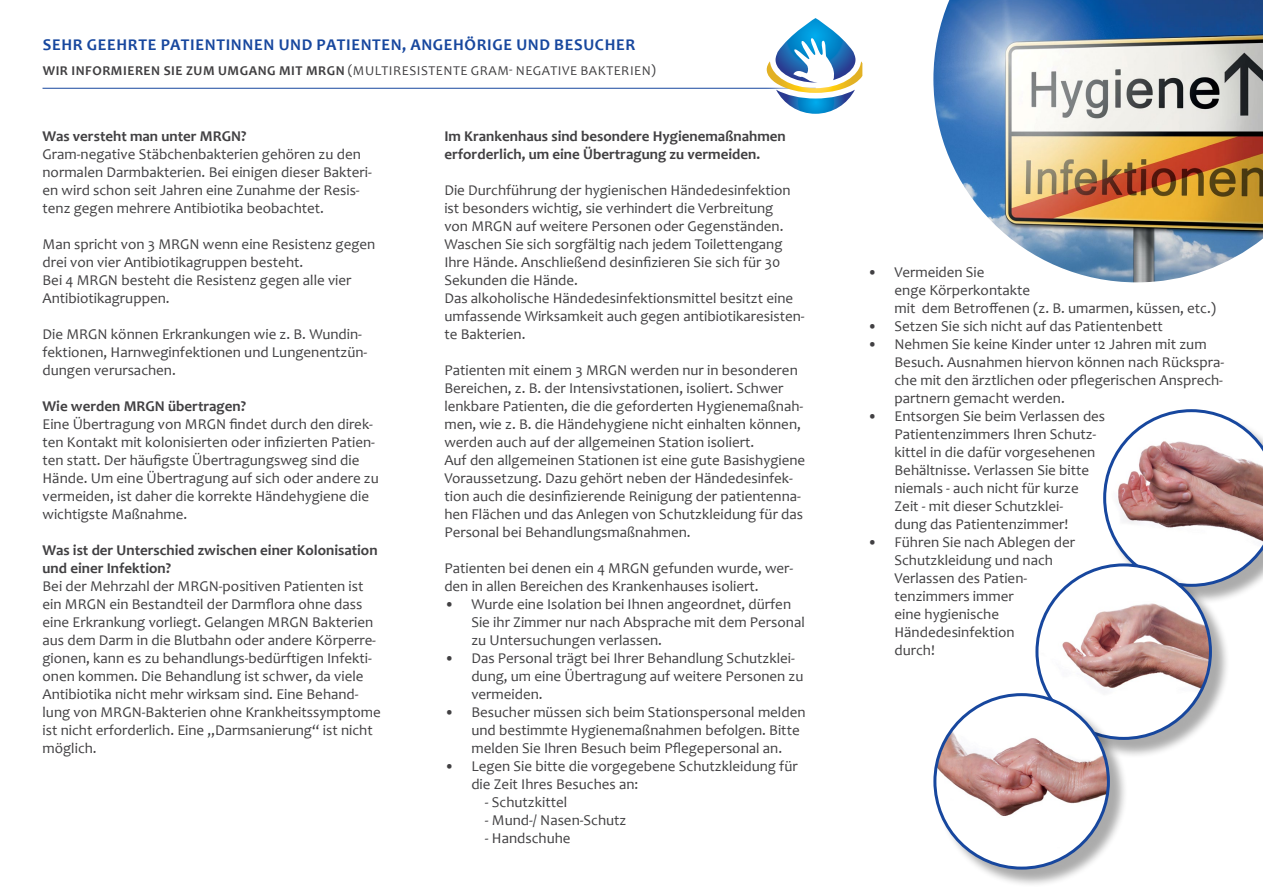
<style>
.page{position:relative;width:1263px;height:893px;background:#fff}
.page>*{position:absolute;margin:0;border:0;box-sizing:border-box;transform-origin:0 0}
.t1{font:700 16.5px "Candara";letter-spacing:.04em;color:#17479e}
.t2{font:15px/18px "Candara";color:#414042}
.t3{font:700 15px/18px "Candara";color:#414042}
.t4{font:13.5px "Candara";letter-spacing:.04em;color:#414042}
.s1{font-weight:700}
</style>
<div class="page">
<img style="left:933px;top:0;width:330px;height:282px">
<hr style="left:43px;top:88px;width:773px;height:1px;background:#17479e">
<div style="left:1106px;top:412px;width:157px;height:194px;background:#000;opacity:.33"></div>
<svg style="left:1103px;top:409px;width:160px;height:178px"></svg>
<div style="left:1038px;top:566px;width:192px;height:192px;background:#000;opacity:.33"></div>
<svg style="left:1037px;top:565px;width:173px;height:173px"></svg>
<img style="left:1038px;top:578px;width:172px;height:143px">
<div style="left:936px;top:696px;width:192px;height:192px;background:#000;opacity:.33"></div>
<svg style="left:935px;top:695px;width:173px;height:173px"></svg>
<img style="left:935px;top:708px;width:173px;height:142px">
<div style="left:758px;top:10px;width:114px;height:113px;background:#fff"></div>
<svg style="left:767px;top:18px;width:95px;height:96px"></svg>
<p class="t1" style="left:43px;top:34px;width:594px">Sehr geehrte Patientinnen und Patienten, Angehörige und Besucher</p>
<p class="t4" style="left:43px;top:62px;width:615px"><span class="s1">Wir informieren sie zum Umgang mit MRGN</span> (Multiresistente Gram- negative Bakterien)</p>
<p class="t3" style="left:43px;top:126px;width:205px">Was versteht man unter MRGN?</p>
<p class="t2" style="left:43px;top:145px;width:331px">Gram-negative Stäbchenbakterien gehören zu den normalen Darmbakterien. Bei einigen dieser Bakteri&shy;en wird schon seit Jahren eine Zunahme der Resis&shy;tenz gegen mehrere Antibiotika beobachtet.</p>
<p class="t2" style="left:43px;top:235px;width:334px">Man spricht von 3 MRGN wenn eine Resistenz gegen drei von vier Antibiotikagruppen besteht.<br>Bei 4 MRGN besteht die Resistenz gegen alle vier Antibiotikagruppen.</p>
<p class="t2" style="left:43px;top:325px;width:326px">Die MRGN können Erkrankungen wie z. B. Wundin&shy;fektionen, Harnweginfektionen und Lungenentzün&shy;dungen verursachen.</p>
<p class="t3" style="left:43px;top:396px;width:205px">Wie werden MRGN übertragen?</p>
<p class="t2" style="left:43px;top:415px;width:338px">Eine Übertragung von MRGN findet durch den direk&shy;ten Kontakt mit kolonisierten oder infizierten Patien&shy;ten statt. Der häufigste Übertragungsweg sind die Hände. U m eine Übertragung auf sich oder andere zu vermeiden, ist daher die korrekte Händehygiene die wichtigste Maßnahme.</p>
<p class="t3" style="left:43px;top:540px;width:337px">Was ist der Unterschied zwischen einer Kolonisation und einer Infektion?</p>
<p class="t2" style="left:43px;top:577px;width:340px">Bei der Mehrzahl der MRGN-positiven Patienten ist ein MRGN ein Bestandteil der Darmflora ohne dass eine Erkrankung vorliegt. Gelangen MRGN Bakterien aus dem Darm in die Blutbahn oder andere Körperre&shy;gionen, kann es zu behandlungs-bedürftigen I nfekti&shy;onen kommen. Die Behandlung ist schwer, da viele Antibiotika nicht mehr wirksam sind. Eine Behand&shy;lung von MRGN-Bakterien ohne Krankheitssymptome ist nicht erforderlich. Eine „Darmsanierung“ ist nicht möglich.</p>
<p class="t3" style="left:444px;top:126px;width:343px">Im Krankenhaus sind besondere Hygienemaßnahmen erforderlich, um eine Übertragung zu vermeiden.</p>
<p class="t2" style="left:444px;top:181px;width:362px">Die Durchführung der hygienischen Händedesinfektion ist besonders wichtig, sie verhindert die Verbreitung<br>von MRGN auf weitere Personen oder Gegenständen.<br>Waschen Sie sich sorgfältig nach jedem Toilettengang<br>I hre Hände. Anschließend desinfizieren Sie sich für 30<br>Sekunden die Hände.<br>Das alkoholische Händedesinfektionsmittel besitzt eine umfassende Wirksamkeit auch gegen antibiotikaresisten&shy;te Bakterien.</p>
<p class="t2" style="left:444px;top:361px;width:362px">Patienten mit einem 3 MRGN werden nur in besonderen Bereichen, z. B. der I ntensivstationen, isoliert. Schwer lenkbare Patienten, die die geforderten Hygienemaßnah&shy;men, wie z. B. die Händehygiene nicht einhalten können, werden auch auf der allgemeinen Station isoliert.<br>Auf den allgemeinen Stationen ist eine gute Basishygiene Voraussetzung. Dazu gehört neben der Händedesinfek&shy;tion auch die desinfizierende Reinigung der patientenna&shy;hen Flächen und das Anlegen von Schutzkleidung für das Personal bei Behandlungsmaßnahmen.</p>
<p class="t2" style="left:444px;top:559px;width:350px">Patienten bei denen ein 4 MRGN gefunden wurde, wer&shy;den in allen Bereichen des Krankenhauses isoliert.</p>
<p class="t2" style="left:471px;top:595px;width:335px;text-indent:-27px">• Wurde eine I solation bei I hnen angeordnet, dürfen<br>Sie ihr Zimmer nur nach Absprache mit dem Personal zu U ntersuchungen verlassen.</p>
<p class="t2" style="left:471px;top:649px;width:334px;text-indent:-27px">• Das Personal trägt bei I hrer Behandlung Schutzklei&shy;dung, um eine Übertragung auf weitere Personen zu vermeiden.</p>
<p class="t2" style="left:471px;top:703px;width:336px;text-indent:-27px">• Besucher müssen sich beim Stationspersonal melden und bestimmte Hygienemaßnahmen befolgen. Bitte melden Sie I hren Besuch beim Pflegepersonal an.</p>
<p class="t2" style="left:471px;top:757px;width:328px;text-indent:-27px">• Legen Sie bitte die vorgegebene Schutzkleidung für die Zeit I hres Besuches an:</p>
<p class="t2" style="left:485px;top:793px;width:84px">- Schutzkittel</p>
<p class="t2" style="left:485px;top:811px;width:143px">- Mund-/ N asen-Schutz</p>
<p class="t2" style="left:485px;top:829px;width:87px">- Handschuhe</p>
<p class="t2" style="left:894px;top:263px;width:323px;text-indent:-27px">• Vermeiden Sie<br>enge Körperkontakte<br>mit dem Betroffenen (z. B. umarmen, küssen, etc.)</p>
<p class="t2" style="left:867px;top:317px;width:297px">• Setzen Sie sich nicht auf das Patientenbett</p>
<p class="t2" style="left:894px;top:335px;width:331px;text-indent:-27px">• N ehmen Sie keine Kinder unter 12 Jahren mit zum Besuch. Ausnahmen hiervon können nach Rückspra&shy;che mit den ärztlichen oder pflegerischen Ansprech&shy;partnern gemacht werden.</p>
<p class="t2" style="left:894px;top:407px;width:212px;text-indent:-27px">• Entsorgen Sie beim Verlassen des<br>Patientenzimmers I hren Schutz&shy;kittel in die dafür vorgesehenen<br>Behältnisse. Verlassen Sie bitte niemals - auch nicht für kurze<br>Zeit - mit dieser Schutzklei-<br>dung das Patientenzimmer!</p>
<p class="t2" style="left:894px;top:533px;width:182px;text-indent:-27px">• Führen Sie nach Ablegen der<br>Schutzkleidung und nach<br>Verlassen des Patien&shy;tenzimmers immer<br>eine hygienische<br>Händedesinfektion<br>durch!</p>
</div>
